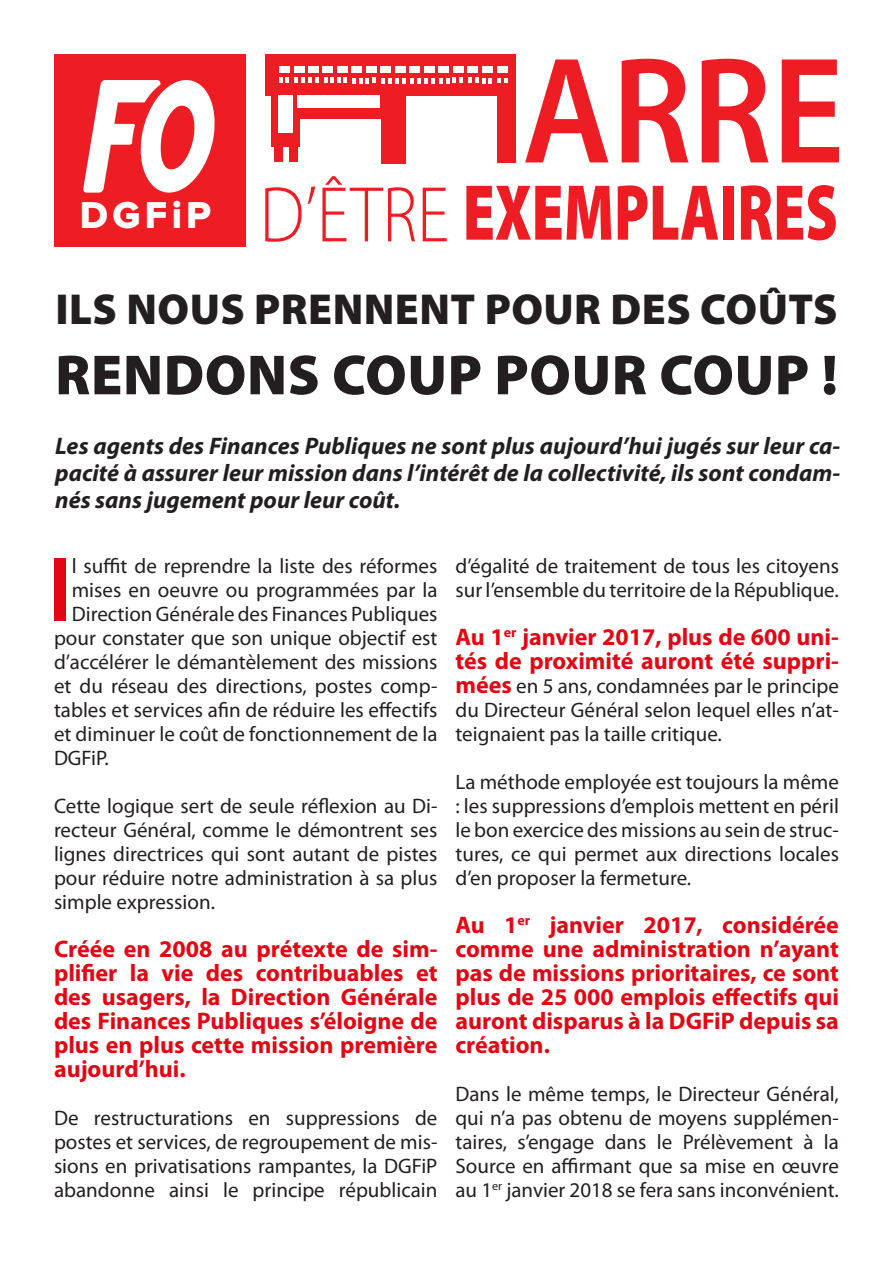
<style>
.page{position:relative;width:893px;height:1263px;background:#fff}
.page>*{position:absolute;margin:0;border:0;box-sizing:border-box;transform-origin:0 0}
.t1{font:600 92.25px "Myriad Pro";color:#e30713}
.t2{font:900 57px "Myriad Pro";letter-spacing:.01em;color:#231f20}
.t3{font:900 43.5px "Myriad Pro";letter-spacing:.01em;color:#231f20}
.t4{font:38.85px "Proxima Nova Extrabld";letter-spacing:.11em;color:#fff}
.t5{font:700 24px/24px "Myriad Pro";color:#e30713;text-align:justify}
.t6{font:italic 700 24px/27px "Myriad Pro";color:#231f20;text-align:justify}
.t7{font:21px/24px "Myriad Pro";color:#231f20;text-align:justify}
.s1{font-weight:700;font-size:24px;color:#e30713}
</style>
<div class="page">
<div style="left:293px;top:95px;width:100px;height:24px;background:#ee1d23"></div>
<div style="left:265px;top:54px;width:251px;height:41px;background:#ee1d23"></div>
<div style="left:271px;top:90px;width:29px;height:57px;background:#ee1d23"></div>
<svg style="left:525px;top:59px;width:83px;height:103px"></svg>
<svg style="left:622px;top:59px;width:67px;height:103px"></svg>
<svg style="left:702px;top:59px;width:67px;height:103px"></svg>
<svg style="left:782px;top:59px;width:57px;height:103px"></svg>
<svg style="left:265px;top:187px;width:37px;height:55px"></svg>
<svg style="left:308px;top:186px;width:7px;height:18px"></svg>
<svg style="left:322px;top:176px;width:93px;height:65px"></svg>
<svg style="left:423px;top:188px;width:24px;height:53px"></svg>
<svg style="left:466px;top:186px;width:145px;height:54px"></svg>
<svg style="left:618px;top:185px;width:100px;height:55px"></svg>
<div style="left:723px;top:186px;width:11px;height:54px;background:#ee1d23"></div>
<svg style="left:741px;top:185px;width:95px;height:55px"></svg>
<div style="left:279px;top:67px;width:11px;height:6px;background:#fff"></div>
<div style="left:294px;top:67px;width:10px;height:6px;background:#fff"></div>
<div style="left:308px;top:67px;width:11px;height:6px;background:#fff"></div>
<div style="left:322px;top:67px;width:11px;height:6px;background:#fff"></div>
<div style="left:337px;top:67px;width:11px;height:6px;background:#fff"></div>
<div style="left:352px;top:67px;width:10px;height:6px;background:#fff"></div>
<div style="left:366px;top:67px;width:11px;height:6px;background:#fff"></div>
<div style="left:381px;top:67px;width:10px;height:6px;background:#fff"></div>
<div style="left:395px;top:67px;width:11px;height:6px;background:#fff"></div>
<div style="left:409px;top:67px;width:11px;height:6px;background:#fff"></div>
<div style="left:424px;top:67px;width:11px;height:6px;background:#fff"></div>
<div style="left:438px;top:67px;width:11px;height:6px;background:#fff"></div>
<div style="left:453px;top:67px;width:11px;height:6px;background:#fff"></div>
<div style="left:468px;top:67px;width:10px;height:6px;background:#fff"></div>
<div style="left:482px;top:67px;width:11px;height:6px;background:#fff"></div>
<div style="left:497px;top:67px;width:11px;height:6px;background:#fff"></div>
<svg style="left:279px;top:78px;width:126px;height:5px"></svg>
<svg style="left:411px;top:78px;width:23px;height:5px"></svg>
<svg style="left:440px;top:78px;width:67px;height:5px"></svg>
<div style="left:381px;top:87px;width:24px;height:76px;background:#ee1d23"></div>
<div style="left:497px;top:83px;width:19px;height:79px;background:#ee1d23"></div>
<div style="left:278px;top:95px;width:15px;height:38px;background:#fff"></div>
<div style="left:298px;top:95px;width:82px;height:13px;background:#fff"></div>
<div style="left:274px;top:143px;width:8px;height:19px;background:#ee1d23"></div>
<div style="left:289px;top:142px;width:8px;height:20px;background:#ee1d23"></div>
<div style="left:54px;top:54px;width:192px;height:192px;background:#ee1d23"></div>
<svg style="left:83px;top:80px;width:132px;height:113px"></svg>
<p class="t4" style="left:80px;top:197px;width:133px">DGFiP</p>
<p class="t3" style="left:55px;top:285px;width:784px">ILS NOUS PRENNENT POUR DES COÛTS</p>
<p class="t2" style="left:55px;top:343px;width:784px">RENDONS COUP POUR COUP !</p>
<p class="t6" style="left:55px;top:431px;width:786px">Les agents des Finances Publiques ne sont plus aujourd’hui jugés sur leur ca&shy;pacité à assurer leur mission dans l’intérêt de la collectivité, ils sont condam&shy;nés sans jugement pour leur coût.</p>
<p class="t1" style="left:47px;top:531px;width:26px">I</p>
<p class="t7" style="left:72px;top:553px;width:367px">l suffit de reprendre la liste des réformes</p>
<p class="t7" style="left:72px;top:577px;width:367px">mises en oeuvre ou programmées par la</p>
<p class="t7" style="left:72px;top:601px;width:367px">Direction Générale des Finances Publiques</p>
<p class="t7" style="left:54px;top:625px;width:385px">pour constater que son unique objectif est</p>
<p class="t7" style="left:54px;top:649px;width:385px">d’accélérer le démantèlement des missions</p>
<p class="t7" style="left:54px;top:673px;width:385px">et du réseau des directions, postes comp-</p>
<p class="t7" style="left:54px;top:697px;width:385px">tables et services afin de réduire les effectifs</p>
<p class="t7" style="left:54px;top:721px;width:385px">et diminuer le coût de fonctionnement de la</p>
<p class="t7" style="left:54px;top:745px;width:56px">DGFiP.</p>
<p class="t7" style="left:54px;top:793px;width:385px">Cette logique sert de seule réflexion au Di&shy;recteur Général, comme le démontrent ses lignes directrices qui sont autant de pistes pour réduire notre administration à sa plus simple expression.</p>
<p class="t5" style="left:54px;top:936px;width:385px">Créée en 2008 au prétexte de sim&shy;plifier la vie des contribuables et des usagers, la Direction Générale des Finances Publiques s’éloigne de plus en plus cette mission première aujourd’hui.</p>
<p class="t7" style="left:54px;top:1105px;width:385px">De restructurations en suppressions de postes et services, de regroupement de mis&shy;sions en privatisations rampantes, la DGFiP abandonne ainsi le principe républicain</p>
<p class="t7" style="left:455px;top:553px;width:385px">d’égalité de traitement de tous les citoyens sur l’ensemble du territoire de la République.</p>
<p class="t5" style="left:455px;top:624px;width:385px">Au 1<sup>er</sup> janvier 2017, plus de 600 uni&shy;tés de proximité auront été suppri-</p>
<p class="t7" style="left:455px;top:673px;width:385px"><span class="s1">mées</span> en 5 ans, condamnées par le principe du Directeur Général selon lequel elles n’at&shy;teignaient pas la taille critique.</p>
<p class="t7" style="left:455px;top:769px;width:385px">La méthode employée est toujours la même : les suppressions d’emplois mettent en péril le bon exercice des missions au sein de struc&shy;tures, ce qui permet aux directions locales d’en proposer la fermeture.</p>
<p class="t5" style="left:455px;top:912px;width:385px">Au 1<sup>er</sup> janvier 2017, considérée comme une administration n’ayant pas de missions prioritaires, ce sont plus de 25 000 emplois effectifs qui auront disparus à la DGFiP depuis sa création.</p>
<p class="t7" style="left:455px;top:1081px;width:385px">Dans le même temps, le Directeur Général, qui n’a pas obtenu de moyens supplémen&shy;taires, s’engage dans le Prélèvement à la Source en affirmant que sa mise en œuvre au 1<sup>er</sup> janvier 2018 se fera sans inconvénient.</p>
</div>
